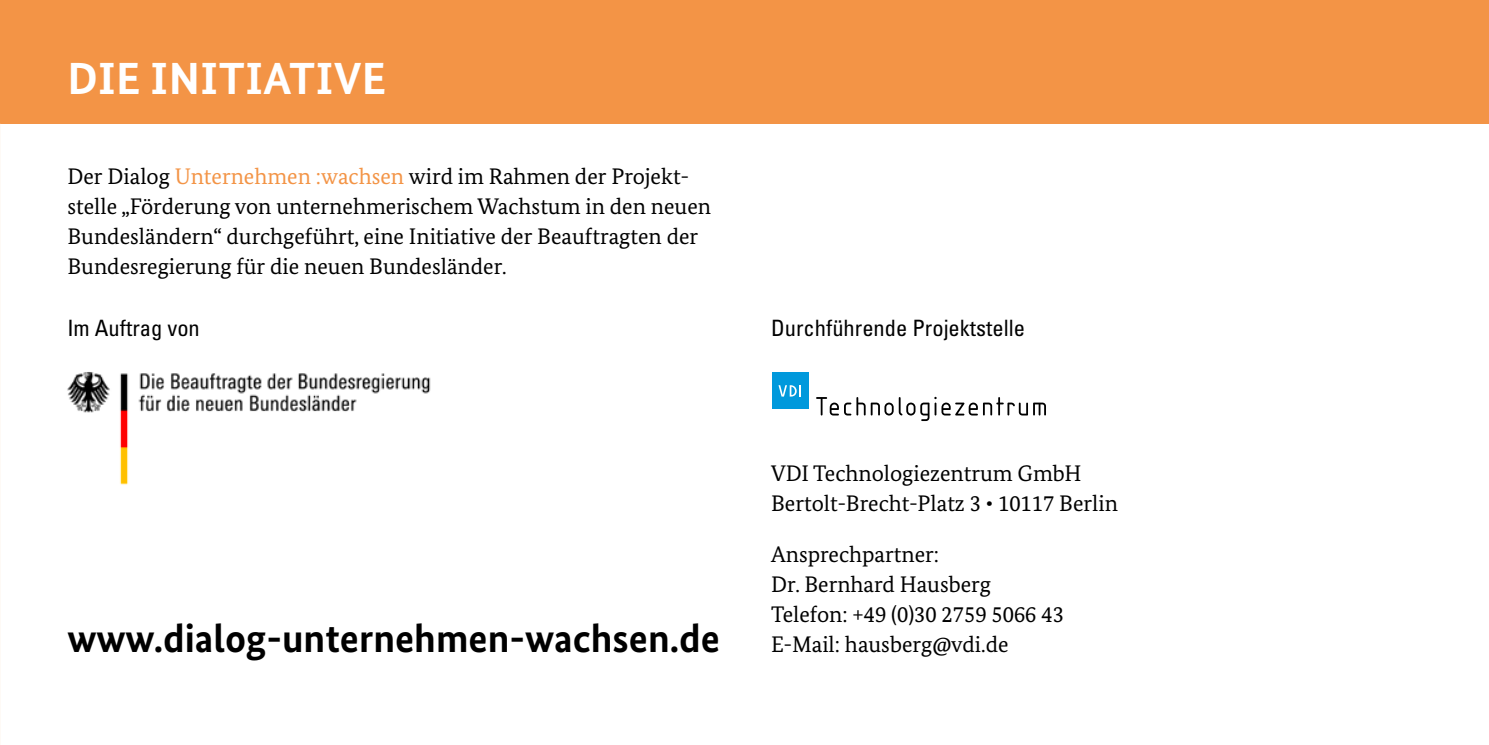
<style>
.page{position:relative;width:1489px;height:745px;background:#fff}
.page>*{position:absolute;margin:0;border:0;box-sizing:border-box;transform-origin:0 0}
._05_Headline_Weiß{font:700 45px "Bundes Sans";letter-spacing:.01em;color:#fff}
._05_Headline_Weiß-2{font:700 40px "Bundes Sans";color:#000}
._10_Fließtext_Schwar{font:22.5px/30px "Bundes Serif";color:#000}
._10_Fließtext_Schwar-2{font:condensed 22.5px "Univers LT Std";color:#000}
.s1{color:#f39446}
</style>
<div class="page">
<div style="left:0;top:0;width:1488px;height:124px;background:#f39446"></div>
<div style="left:771px;top:372px;width:37px;height:37px;background:#0099dc"></div>
<svg style="left:778px;top:385px;width:23px;height:11px"></svg>
<svg style="left:816px;top:397px;width:22px;height:18px"></svg>
<svg style="left:844px;top:396px;width:183px;height:25px"></svg>
<svg style="left:1033px;top:402px;width:12px;height:13px"></svg>
<img style="left:67px;top:372px;width:364px;height:113px">
<p class="_05_Headline_Weiß" style="left:68px;top:51px;width:320px">DIE INITIATIVE</p>
<p class="_10_Fließtext_Schwar" style="left:67px;top:161px;width:645px">Der Dialog <span class="s1">Unternehmen :wachsen</span> wird im Rahmen der Projekt&shy;stelle „Förderung von unternehmerischem Wachstum in den neuen Bundesländern“ durchgeführt, eine Initiative der Beauftragten der Bundesregierung für die neuen Bundesländer.</p>
<p class="_10_Fließtext_Schwar-2" style="left:67px;top:313px;width:134px">Im Auftrag von</p>
<p class="_10_Fließtext_Schwar-2" style="left:771px;top:313px;width:255px">Durchführende Projektstelle</p>
<p class="_05_Headline_Weiß-2" style="left:67px;top:613px;width:654px">www.dialog-unternehmen-wachsen.de</p>
<p class="_10_Fließtext_Schwar" style="left:771px;top:457px;width:348px">VDI Technologiezentrum GmbH<br>Bertolt-Brecht-Platz 3 • 10117 Berlin</p>
<p class="_10_Fließtext_Schwar" style="left:771px;top:538px;width:294px">Ansprechpartner:<br>Dr. Bernhard Hausberg<br>Telefon: +49 (0)30 2759 5066 43<br>E-Mail: hausberg@vdi.de</p>
</div>
